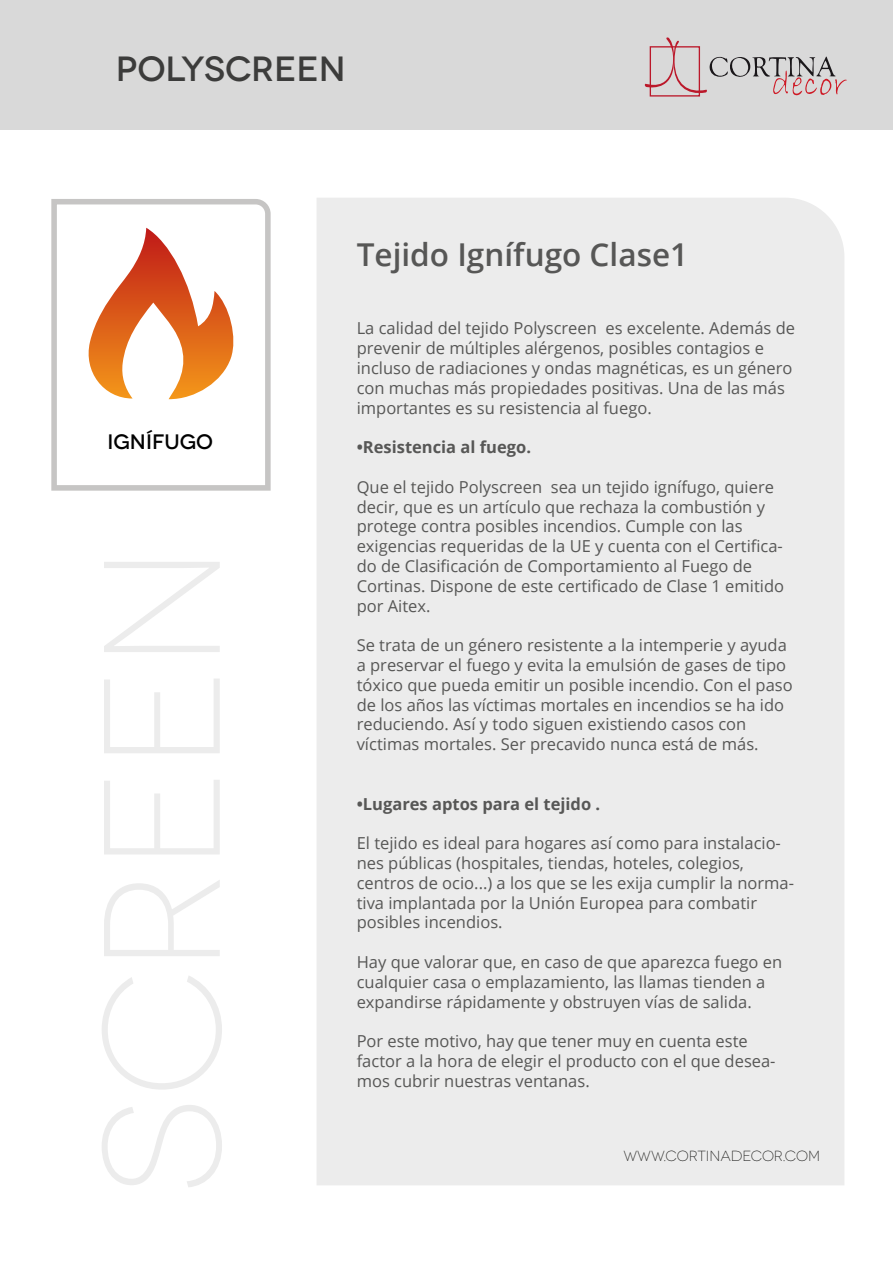
<style>
.page{position:relative;width:893px;height:1263px;background:#fff}
.page>*{position:absolute;margin:0;border:0;box-sizing:border-box;transform-origin:0 0}
.t1{font:500 34.95px "Novecentowide";color:#3c3c3b}
.t2{font:600 31.5px "Open Sans";color:#575756}
.t3{font:500 20.85px "Novecentowide";color:#000}
.t4{font:16.5px/19.8px "Open Sans";color:#575756}
.t5{font:700 16.5px "Open Sans";color:#575756}
.t6{font:300 14.7px "Novecentowide";letter-spacing:-.005em;color:#1d1d1b}
</style>
<div class="page">
<div style="left:317px;top:198px;width:527px;height:987px;background:#ececec"></div>
<div style="left:0;top:0;width:893px;height:129px;background:#d9d9d9"></div>
<svg style="left:644px;top:37px;width:203px;height:59px"></svg>
<svg style="left:51px;top:199px;width:220px;height:292px"></svg>
<h1 class="t1" style="left:116px;top:47px;width:231px">POLYSCREEN</h1>
<p class="t3" style="left:108px;top:429px;width:107px">IGNÍFUGO</p>
<h2 class="t2" style="left:357px;top:233px;width:333px">Tejido Ignífugo Clase1</h2>
<p class="t4" style="left:357px;top:318px;width:440px">La calidad del tejido Polyscreen es excelente. Además de prevenir de múltiples alérgenos, posibles contagios e incluso de radiaciones y ondas magnéticas, es un género con muchas más propiedades positivas. Una de las más importantes es su resistencia al fuego.</p>
<p class="t5" style="left:357px;top:435px;width:176px">•Resistencia al fuego.</p>
<p class="t4" style="left:357px;top:476px;width:429px">Que el tejido Polyscreen sea un tejido ignífugo, quiere decir, que es un artículo que rechaza la combustión y protege contra posibles incendios. Cumple con las exigencias requeridas de la UE y cuenta con el Certifica&shy;do de Clasificación de Comportamiento al Fuego de Cortinas. Dispone de este certificado de Clase 1 emitido por Aitex.</p>
<p class="t4" style="left:357px;top:635px;width:438px">Se trata de un género resistente a la intemperie y ayuda a preservar el fuego y evita la emulsión de gases de tipo tóxico que pueda emitir un posible incendio. Con el paso de los años las víctimas mortales en incendios se ha ido reduciendo. Así y todo siguen existiendo casos con víctimas mortales. Ser precavido nunca está de más.</p>
<p class="t5" style="left:357px;top:792px;width:245px">•Lugares aptos para el tejido .</p>
<p class="t4" style="left:357px;top:833px;width:439px">El tejido es ideal para hogares así como para instalacio&shy;nes públicas (hospitales, tiendas, hoteles, colegios, centros de ocio...) a los que se les exija cumplir la norma&shy;tiva implantada por la Unión Europea para combatir posibles incendios.</p>
<p class="t4" style="left:357px;top:952px;width:427px">Hay que valorar que, en caso de que aparezca fuego en cualquier casa o emplazamiento, las llamas tienden a expandirse rápidamente y obstruyen vías de salida.</p>
<p class="t4" style="left:357px;top:1031px;width:420px">Por este motivo, hay que tener muy en cuenta este factor a la hora de elegir el producto con el que desea&shy;mos cubrir nuestras ventanas.</p>
<p class="t6" style="left:623px;top:1147px;width:198px">WWW.CORTINADECOR.COM</p>
</div>
